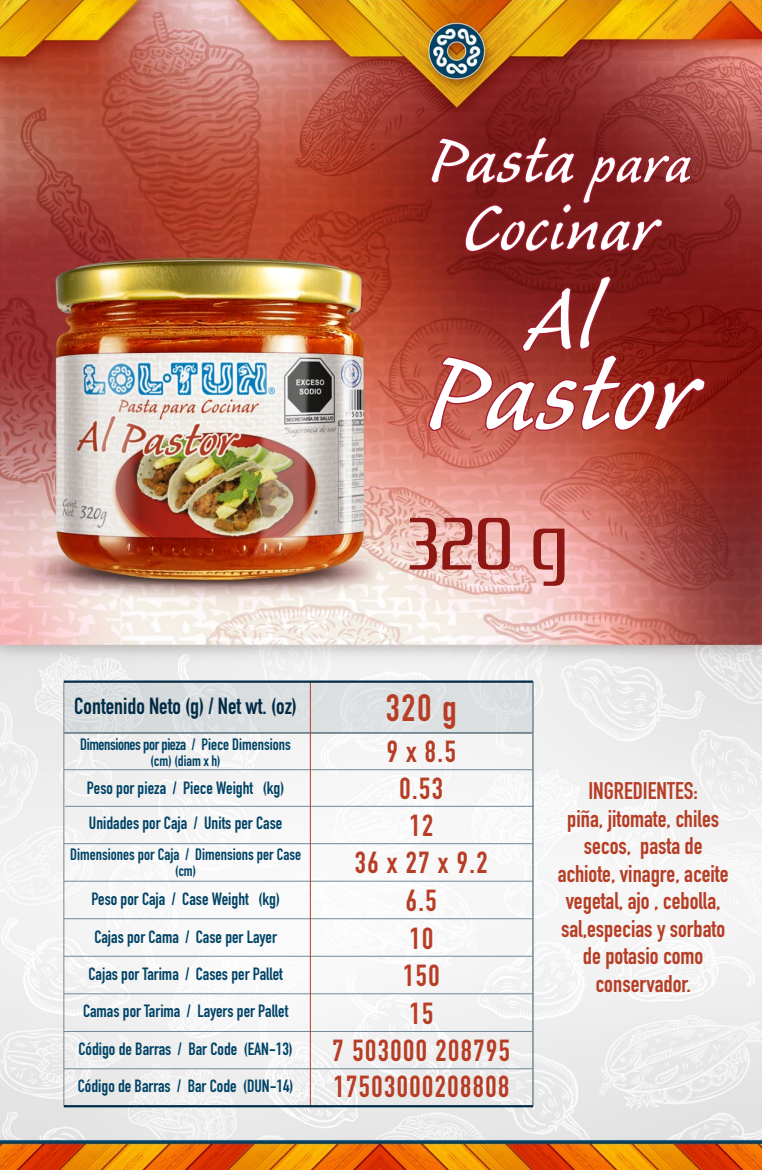
<style>
.page{position:relative;width:762px;height:1170px;background:#fff}
.page>*{position:absolute;margin:0;border:0;box-sizing:border-box;transform-origin:0 0}
.t1{font:140px "Caliban";letter-spacing:.005em;color:#fff}
.t2{font:112.5px "Caliban";color:#fff}
.t3{font:84.62px/67.9px "Caliban";letter-spacing:.01em;color:#fff;text-align:center}
.t4{font:73.88px "Zrnic Rg";color:#8f1814}
.t5{font:700 37.5px "DIN Condensed";color:#b73d25}
.t6{font:700 30px/37.5px "DIN Condensed";letter-spacing:.05em;color:#b73d25;text-align:center}
.t7{font:700 23.75px/27.5px "DIN Condensed";color:#b73d25;text-align:center}
.t8{font:700 22.88px "DIN Condensed";color:#002c47}
.t9{font:700 17.5px/37.4px "DIN Condensed";color:#004366;text-align:center}
.t10{font:700 16.25px "DIN Condensed";color:#004366}
.t11{font:700 16.25px "DIN Condensed";letter-spacing:-.025em;color:#004366}
.t12{font:700 15px "DIN Condensed";color:#004366}
.s1{font-size:73.12px}
</style>
<div class="page">
<img style="left:0;top:0;width:762px;height:1169px">
<div style="left:64px;top:681px;width:469px;height:51px;background:#dcdfe0"></div>
<hr style="left:64px;top:681px;width:1px;height:425px;background:#748893">
<hr style="left:533px;top:681px;width:1px;height:425px;background:#748893">
<hr style="left:532px;top:681px;width:1px;height:425px;background:#748893">
<hr style="left:64px;top:732px;width:469px;height:1px;background:#748893">
<hr style="left:64px;top:769px;width:469px;height:1px;background:#748893">
<hr style="left:65px;top:806px;width:469px;height:1px;background:#748893">
<hr style="left:64px;top:843px;width:469px;height:1px;background:#748893">
<hr style="left:64px;top:880px;width:469px;height:1px;background:#748893">
<hr style="left:64px;top:918px;width:469px;height:1px;background:#748893">
<hr style="left:64px;top:955px;width:469px;height:1px;background:#748893">
<hr style="left:64px;top:1031px;width:469px;height:1px;background:#748893">
<hr style="left:64px;top:1068px;width:469px;height:1px;background:#748893">
<hr style="left:64px;top:993px;width:469px;height:1px;background:#748893">
<hr style="left:310px;top:681px;width:1px;height:425px;background:#b73d25">
<hr style="left:64px;top:1104px;width:469px;height:3px;background:#002c47">
<hr style="left:64px;top:680px;width:469px;height:2px;background:#002c47">
<svg style="left:427px;top:274px;width:280px;height:159px;background:#982a25"></svg>
<svg style="left:429px;top:135px;width:264px;height:118px;background:#841c20"></svg>
<h3 class="t3" style="left:429px;top:129px;width:264px">Pasta <span class="s1">para<br></span>Cocinar</h3>
<h2 class="t2" style="left:525px;top:262px;width:74px">Al</h2>
<h1 class="t1" style="left:425px;top:323px;width:273px">Pastor</h1>
<h3 class="t4" style="left:408px;top:500px;width:162px">320 g</h3>
<h3 class="t8" style="left:74px;top:690px;width:224px">Contenido Neto (g) / Net wt. (oz)</h3>
<p class="t11" style="left:80px;top:732px;width:212px">Dimensiones por pieza / Piece Dimensions</p>
<p class="t12" style="left:151px;top:750px;width:71px">(cm) (diam x h)</p>
<p class="t9" style="left:87px;top:768px;width:199px">Peso por pieza / Piece Weight (kg)</p>
<p class="t9" style="left:89px;top:804px;width:195px">Unidades por Caja / Units per Case</p>
<p class="t10" style="left:70px;top:843px;width:232px">Dimensiones por Caja / Dimensions per Case</p>
<p class="t12" style="left:175px;top:860px;width:23px">(cm)</p>
<p class="t9" style="left:78px;top:879px;width:217px">Peso por Caja / Case Weight (kg)<br>Cajas por Cama / Case per Layer Cajas por Tarima / Cases per Pallet Camas por Tarima / Layers per Pallet Código de Barras / Bar Code (EAN-13)<br>Código de Barras / Bar Code (DUN-14)</p>
<h3 class="t5" style="left:386px;top:682px;width:72px">320 g</h3>
<h3 class="t6" style="left:387px;top:732px;width:71px">9 x 8.5</h3>
<h3 class="t6" style="left:399px;top:769px;width:45px">0.53<br>12</h3>
<h3 class="t6" style="left:355px;top:843px;width:134px">36 x 27 x 9.2</h3>
<h3 class="t6" style="left:403px;top:881px;width:38px;text-align:left">6.5<br>10<br>150</h3>
<h3 class="t6" style="left:409px;top:994px;width:25px">15</h3>
<h3 class="t6" style="left:333px;top:1031px;width:179px">7 503000 208795</h3>
<h3 class="t6" style="left:333px;top:1067px;width:177px">17503000208808</h3>
<h3 class="t7" style="left:558px;top:776px;width:172px">INGREDIENTES:<br>piña, jitomate, chiles secos, pasta de achiote, vinagre, aceite vegetal, ajo , cebolla, sal,especias y sorbato de potasio como conservador.</h3>
</div>
